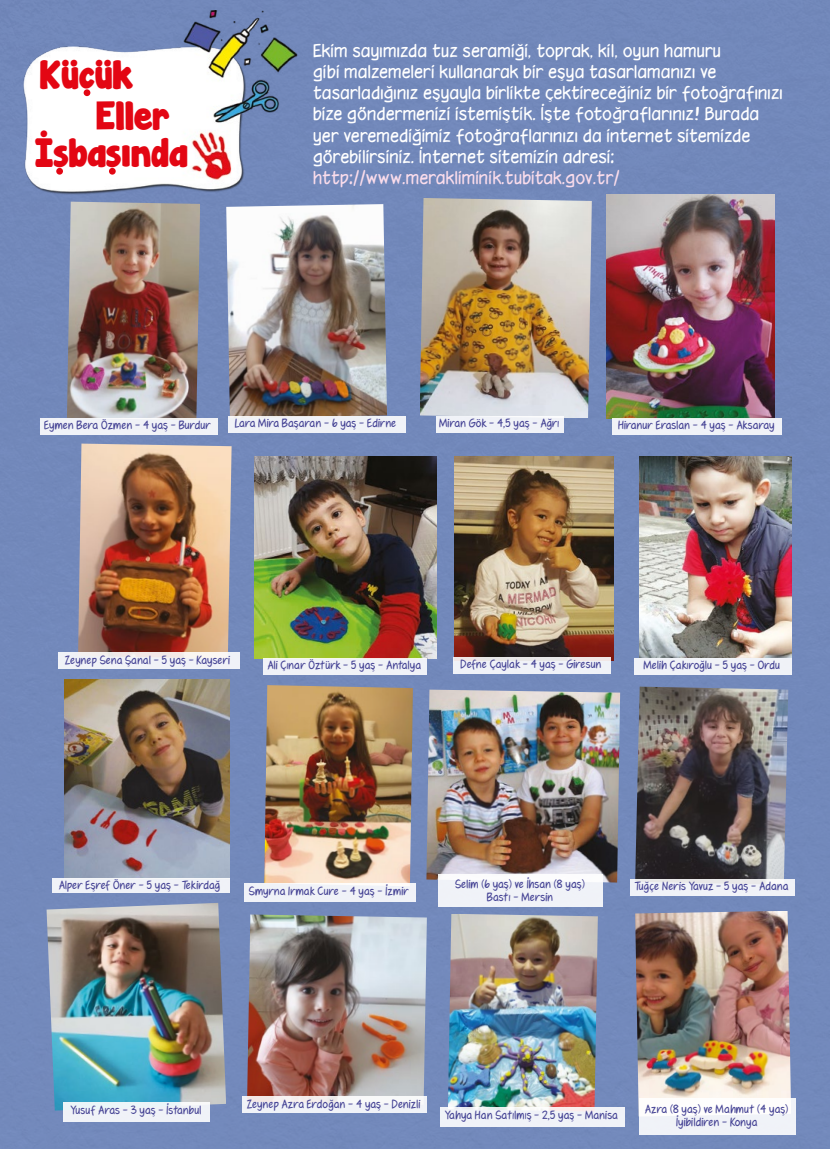
<style>
.page{position:relative;width:830px;height:1149px;background:#fff}
.page>*{position:absolute;margin:0;border:0;box-sizing:border-box;transform-origin:0 0}
.t1{font:36px/77.8px "Janda Manatee Solid";color:#e30613}
.t2{font:16.5px/21px "Hooteroll";color:#fff}
.t3{font:16.5px "Hooteroll";color:#fadceb}
.t4{font:11.25px/13.5px "Fennario";letter-spacing:-.02em;color:#444294;text-align:center}
</style>
<div class="page">
<div style="left:0;top:0;width:829px;height:1148px;background:#1d1d1b;opacity:.5"></div>
<img style="left:447px;top:913px;width:150px;height:193px">
<div style="left:440px;top:1106px;width:184px;height:20px;background:#f0f2f8"></div>
<div style="left:438px;top:873px;width:164px;height:33px;background:#f0f2f8"></div>
<div style="left:263px;top:657px;width:164px;height:17px;background:linear-gradient(to right,#f0f2f8,#f0f2f8)"></div>
<div style="left:244px;top:882px;width:171px;height:19px;background:linear-gradient(to right,#f0f2f8,#f2f4f8)"></div>
<div style="left:436px;top:416px;width:127px;height:16px;background:#f0f2f7"></div>
<div style="left:612px;top:418px;width:170px;height:16px;background:#f0f2f7"></div>
<svg style="left:453px;top:657px;width:157px;height:16px;fill:#f0f2f8"></svg>
<div style="left:633px;top:657px;width:158px;height:17px;background:#f0f2f8"></div>
<div style="left:630px;top:878px;width:164px;height:17px;background:linear-gradient(to right,#eeeff4,#f0f2f6)"></div>
<div style="left:243px;top:1096px;width:183px;height:16px;background:linear-gradient(to right,#f1eff2,#f4f7f9)"></div>
<svg style="left:58px;top:652px;width:181px;height:16px;fill:#f0f2f7"></svg>
<h1 class="t1" style="left:35px;top:38px;width:154px">Kücük<br>İsbasında</h1>
<h1 class="t1" style="left:96px;top:78px;width:75px">Eller</h1>
<p class="t2" style="left:313px;top:41px;width:471px">Ekim sayımızda tuz seramiği, toprak, kil, oyun hamuru<br>gibi malzemeleri kullanarak bir eşya tasarlamanızı ve tasarladığınız eşyayla birlikte çektireceğiniz bir fotoğrafınızı bize göndermenizi istemiştik. İşte fotoğraflarınız! Burada yer veremediğimiz fotoğraflarınızı da internet sitemizde görebilirsiniz. İnternet sitemizin adresi:</p>
<h2 class="t3" style="left:313px;top:167px;width:308px">http://www.merakliminik.tubitak.gov.tr/</h2>
<p class="t4" style="left:44px;top:418px;width:168px">Eymen Bera Özmen - 4 yaş - Burdur</p>
<p class="t4" style="left:235px;top:416px;width:163px">Lara Mira Başaran - 6 yaş - Edirne</p>
<p class="t4" style="left:439px;top:416px;width:122px">Miran Gök - 4,5 yaş - Ağrı</p>
<p class="t4" style="left:618px;top:418px;width:158px">Hiranur Eraslan - 4 yaş - Aksaray</p>
<p class="t4" style="left:65px;top:652px;width:167px">Zeynep Sena Şanal - 5 yaş - Kayseri</p>
<p class="t4" style="left:268px;top:658px;width:155px">Ali Çınar Öztürk - 5 yaş - Antalya</p>
<p class="t4" style="left:460px;top:657px;width:142px">Defne Çaylak - 4 yaş - Giresun</p>
<p class="t4" style="left:643px;top:658px;width:138px">Melih Çakıroğlu - 5 yaş - Ordu</p>
<p class="t4" style="left:59px;top:877px;width:163px">Alper Eşref Öner - 5 yaş - Tekirdağ</p>
<p class="t4" style="left:249px;top:883px;width:162px">Smyrna Irmak Cure - 4 yaş - İzmir</p>
<p class="t4" style="left:455px;top:876px;width:131px">Selim (6 yaş) ve İhsan (8 yaş)<br>Bastı - Mersin</p>
<p class="t4" style="left:634px;top:879px;width:155px">Tuğçe Neris Yavuz - 5 yaş - Adana</p>
<p class="t4" style="left:247px;top:1096px;width:175px">Zeynep Azra Erdoğan - 4 yaş - Denizli</p>
<p class="t4" style="left:71px;top:1103px;width:133px">Yusuf Aras - 3 yaş - İstanbul</p>
<p class="t4" style="left:445px;top:1107px;width:175px">Yahya Han Satılmış - 2,5 yaş - Manisa</p>
<p class="t4" style="left:645px;top:1101px;width:145px">Azra (8 yaş) ve Mahmut (4 yaş)<br>İyibildiren - Konya</p>
</div>
